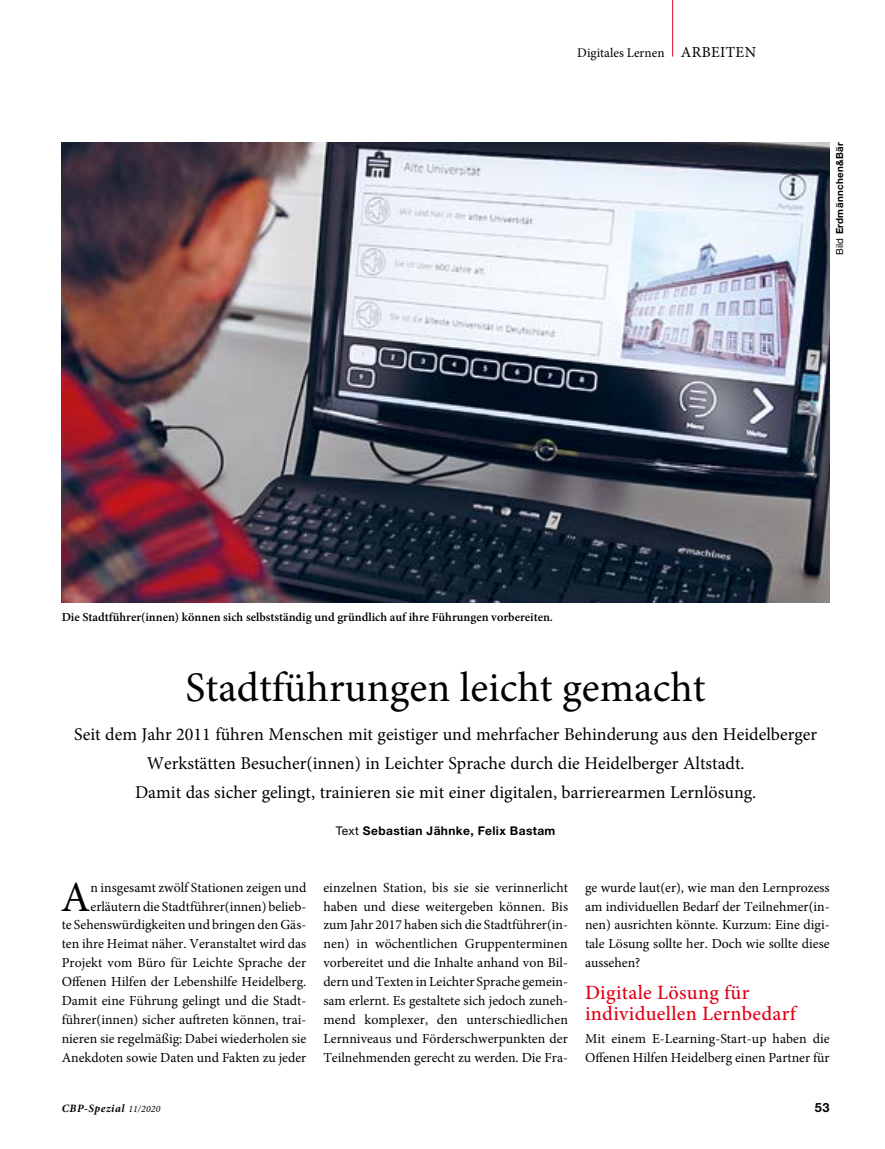
<style>
.page{position:relative;width:885px;height:1149px;background:#fff}
.page>*{position:absolute;margin:0;border:0;box-sizing:border-box;transform-origin:0 0}
.t1{font:42.9px "Minion Pro";color:#000}
.t2{font:42px "Minion Pro";color:#000}
.t3{font:500 20.25px/21px "Minion Pro";letter-spacing:.015em;color:#e30018}
.t4{font:18px/29.1px "Minion Pro";color:#000;text-align:center}
.t5{font:15.3px "Minion Pro";letter-spacing:.025em;color:#000}
.t6{font:13.8px/18.9px "Minion Pro";color:#000;text-align:justify}
.t7{font:13.2px "Minion Pro";color:#000}
.t8{font:700 12.75px "Helvetica Neue LT Std";color:#000}
.t9{font:600 12.3px "Minion Pro";color:#000}
.t10{font:700 12px "Helvetica Neue LT Std";letter-spacing:.03em;color:#000}
.t11{font:italic 700 11.25px "Minion Pro";letter-spacing:.05em;color:#000}
.t12{font:700 9.75px "Helvetica Neue LT Std";letter-spacing:.03em;color:#000}
.s1{font-weight:400}
.s2{font-weight:400;font-size:9.75px}
</style>
<div class="page">
<hr style="left:672px;top:0;width:1px;height:57px;background:#e30018">
<img style="left:62px;top:142px;width:767px;height:460px">
<p class="t7" style="left:577px;top:43px;width:89px">Digitales Lernen</p>
<p class="t5" style="left:680px;top:41px;width:77px">ARBEITEN</p>
<p class="t12" style="left:833px;top:255px;width:114px;rotate:-90deg"><span class="s1">Bild</span> Erdmännchen&amp;Bär</p>
<p class="t9" style="left:62px;top:608px;width:492px">Die Stadtführer(innen) können sich selbstständig und gründlich auf ihre Führungen vorbereiten.</p>
<h2 class="t2" style="left:186px;top:659px;width:521px">Stadtführungen leicht gemacht</h2>
<p class="t4" style="left:74px;top:719px;width:744px">Seit dem Jahr 2011 führen Menschen mit geistiger und mehrfacher Behinderung aus den Heidelberger<br>Werkstätten Besucher(innen) in Leichter Sprache durch die Heidelberger Altstadt.<br>Damit das sicher gelingt, trainieren sie mit einer digitalen, barrierearmen Lernlösung.</p>
<p class="t10" style="left:336px;top:823px;width:221px"><span class="s1">Text</span> Sebastian Jähnke, Felix Bastam</p>
<p class="t6" style="left:62px;top:877px;width:246px;text-align:right">n insgesamt zwölf Stationen zeigen und erläutern die Stadtführer(innen) belieb-<br>te Sehenswürdigkeiten und bringen den Gäs&shy;ten ihre Heimat näher. Veranstaltet wird das Projekt vom Büro für Leichte Sprache der Offenen Hilfen der Lebenshilfe Heidelberg.<br>Damit eine Führung gelingt und die Stadt&shy;führer(innen) sicher auftreten können, trai&shy;nieren sie regelmäßig: Dabei wiederholen sie Anekdoten sowie Daten und Fakten zu jeder</p>
<p class="t6" style="left:323px;top:877px;width:246px">einzelnen Station, bis sie sie verinnerlicht haben und diese weitergeben können. Bis zum Jahr 2017 haben sich die Stadtführer(in&shy;nen) in wöchentlichen Gruppenterminen vorbereitet und die Inhalte anhand von Bil&shy;dern und Texten in Leichter Sprache gemein&shy;sam erlernt. Es gestaltete sich jedoch zuneh&shy;mend komplexer, den unterschiedlichen Lernniveaus und Förderschwerpunkten der Teilnehmenden gerecht zu werden. Die Fra-</p>
<h1 class="t1" style="left:61px;top:867px;width:31px">A</h1>
<p class="t6" style="left:585px;top:877px;width:246px">ge wurde laut(er), wie man den Lernprozess am individuellen Bedarf der Teilnehmer(in&shy;nen) ausrichten könnte. Kurzum: Eine digi&shy;tale Lösung sollte her. Doch wie sollte diese aussehen?</p>
<h3 class="t3" style="left:585px;top:981px;width:212px">Digitale Lösung für individuellen Lernbedarf</h3>
<p class="t6" style="left:585px;top:1028px;width:246px">Mit einem E-Learning-Start-up haben die<br>Offenen Hilfen Heidelberg einen Partner für</p>
<p class="t11" style="left:62px;top:1099px;width:100px">CBP-Spezial <span class="s2">11/2020</span></p>
<p class="t8" style="left:814px;top:1098px;width:16px">53</p>
</div>
